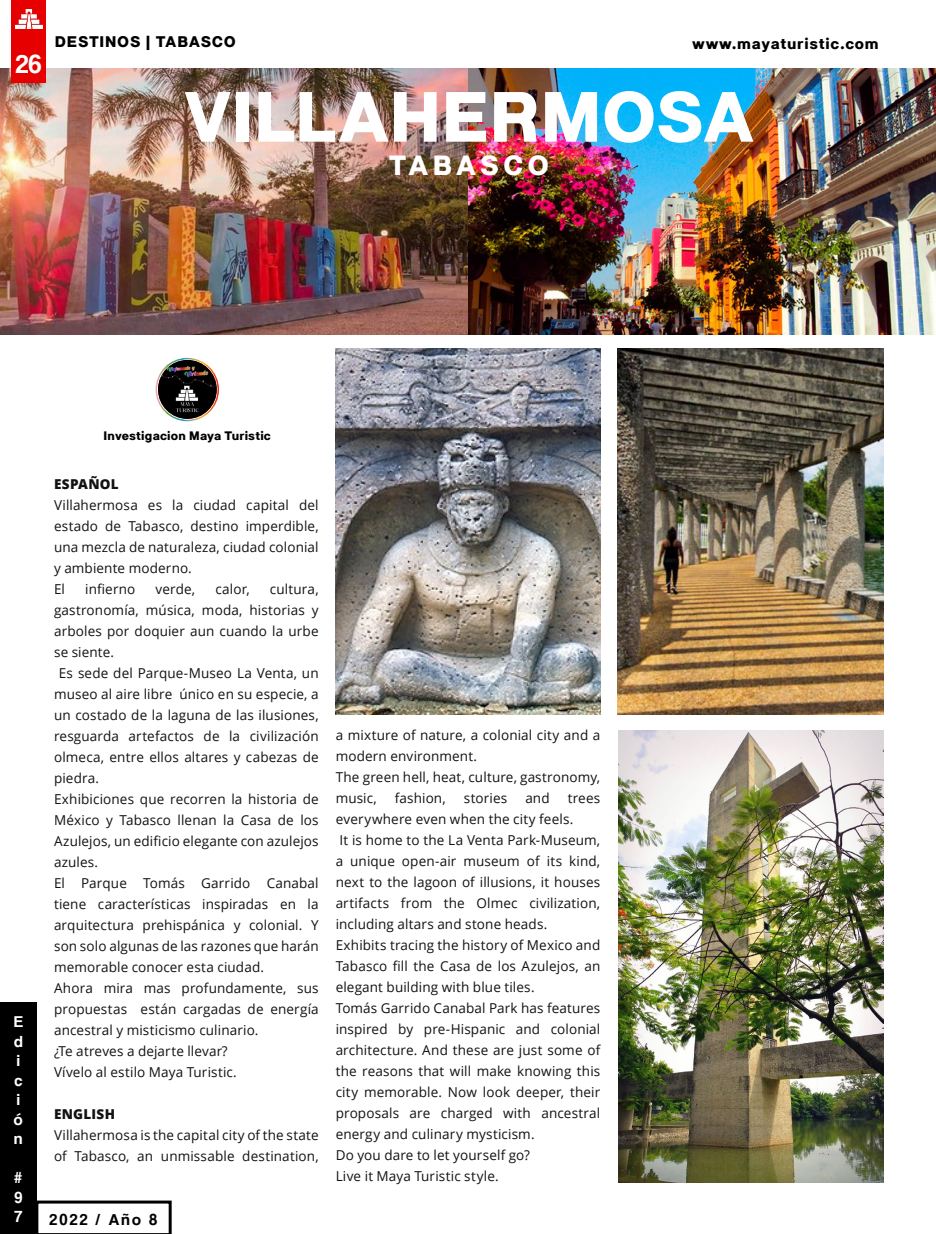
<style>
.page{position:relative;width:936px;height:1234px;background:#fff}
.page>*{position:absolute;margin:0;border:0;box-sizing:border-box;transform-origin:0 0}
.t1{font:800 69px "Sublima";color:#fff}
.t2{font:800 27px "Sublima";letter-spacing:.145em;color:#fff}
.t3{font:27px "Coolvetica Rg";color:#fff}
.t4{font:16.5px/19.5px "Coolvetica Rg";color:#fff}
.t5{font:16.5px "Coolvetica Rg";letter-spacing:.13em;color:#000}
.t6{font:800 15px "Sublima";letter-spacing:.05em;color:#000}
.t7{font:13.65px/21px "Open Sans";letter-spacing:.01em;color:#121212}
.t8{font:800 13.65px "Open Sans";letter-spacing:.02em;color:#121212}
.t9{font:800 12px "Sublima";letter-spacing:.015em;color:#000}
</style>
<div class="page">
<img style="left:0;top:68px;width:935px;height:266px">
<div style="left:0;top:1001px;width:37px;height:232px;background:#000"></div>
<svg style="left:37px;top:1200px;width:135px;height:33px"></svg>
<div style="left:12px;top:0;width:34px;height:82px;background:#e60000"></div>
<img style="left:15px;top:10px;width:28px;height:18px">
<img style="left:335px;top:349px;width:265px;height:365px">
<img style="left:617px;top:349px;width:265px;height:365px">
<img style="left:618px;top:730px;width:264px;height:452px">
<img style="left:158px;top:360px;width:59px;height:59px;border-radius:29px">
<div style="left:155px;top:358px;width:64px;height:63px;border:1px solid #fff;border-radius:50%"></div>
<h2 class="t3" style="left:16px;top:48px;width:27px">26</h2>
<p class="t6" style="left:55px;top:33px;width:182px">DESTINOS | TABASCO</p>
<p class="t6" style="left:692px;top:35px;width:188px">www.mayaturistic.com</p>
<h1 class="t1" style="left:183px;top:77px;width:573px">VILLAHERMOSA</h1>
<h2 class="t2" style="left:389px;top:149px;width:162px">TABASCO</h2>
<p class="t4" style="left:14px;top:1011px;width:10px">E d i c i ó n</p>
<p class="t4" style="left:14px;top:1167px;width:10px;text-align:justify"># 9<br>7</p>
<p class="t9" style="left:103px;top:428px;width:169px">Investigacion Maya Turistic</p>
<p class="t8" style="left:54px;top:473px;width:66px">ESPAÑOL</p>
<p class="t7" style="left:54px;top:494px;width:266px">Villahermosa es la ciudad capital del estado de Tabasco, destino imperdible, una mezcla de naturaleza, ciudad colonial y ambiente moderno.<br>El</p>
<p class="t7" style="left:85px;top:578px;width:52px">infierno</p>
<p class="t7" style="left:156px;top:578px;width:41px">verde,</p>
<p class="t7" style="left:215px;top:578px;width:36px">calor,</p>
<p class="t7" style="left:270px;top:578px;width:50px">cultura,</p>
<p class="t7" style="left:54px;top:599px;width:266px">gastronomía, música, moda, historias y</p>
<p class="t7" style="left:54px;top:620px;width:266px">arboles por doquier aun cuando la urbe</p>
<p class="t7" style="left:54px;top:641px;width:61px">se siente.</p>
<p class="t7" style="left:59px;top:662px;width:261px">Es sede del Parque-Museo La Venta, un</p>
<p class="t7" style="left:54px;top:683px;width:266px">museo al aire libre único en su especie, a</p>
<p class="t7" style="left:54px;top:704px;width:266px">un costado de la laguna de las ilusiones,</p>
<p class="t7" style="left:54px;top:725px;width:266px">resguarda artefactos de la civilización</p>
<p class="t7" style="left:54px;top:746px;width:266px">olmeca, entre ellos altares y cabezas de</p>
<p class="t7" style="left:54px;top:767px;width:46px">piedra.</p>
<p class="t7" style="left:54px;top:788px;width:266px">Exhibiciones que recorren la historia de</p>
<p class="t7" style="left:54px;top:809px;width:266px">México y Tabasco llenan la Casa de los</p>
<p class="t7" style="left:54px;top:830px;width:266px">Azulejos, un edificio elegante con azulejos</p>
<p class="t7" style="left:54px;top:851px;width:46px">azules.</p>
<p class="t7" style="left:54px;top:872px;width:266px">El Parque Tomás Garrido Canabal</p>
<p class="t7" style="left:54px;top:893px;width:266px">tiene características inspiradas en la</p>
<p class="t7" style="left:54px;top:914px;width:266px">arquitectura prehispánica y colonial. Y</p>
<p class="t7" style="left:54px;top:935px;width:266px">son solo algunas de las razones que harán</p>
<p class="t7" style="left:54px;top:956px;width:211px">memorable conocer esta ciudad.</p>
<p class="t7" style="left:54px;top:977px;width:266px">Ahora mira mas profundamente, sus</p>
<p class="t7" style="left:54px;top:998px;width:266px">propuestas están cargadas de energía</p>
<p class="t7" style="left:54px;top:1019px;width:206px">ancestral y misticismo culinario.</p>
<p class="t7" style="left:54px;top:1040px;width:175px">¿Te atreves a dejarte llevar?</p>
<p class="t7" style="left:54px;top:1061px;width:184px">Vívelo al estilo Maya Turistic.</p>
<p class="t8" style="left:54px;top:1103px;width:62px">ENGLISH</p>
<p class="t7" style="left:54px;top:1124px;width:266px">Villahermosa is the capital city of the state of Tabasco, an unmissable destination,</p>
<p class="t5" style="left:50px;top:1209px;width:109px">2022 / Año 8</p>
<p class="t7" style="left:335px;top:724px;width:266px">a mixture of nature, a colonial city and a modern environment.<br>The green hell, heat, culture, gastronomy, music,</p>
<p class="t7" style="left:395px;top:787px;width:52px">fashion,</p>
<p class="t7" style="left:464px;top:787px;width:45px">stories</p>
<p class="t7" style="left:525px;top:787px;width:26px">and</p>
<p class="t7" style="left:335px;top:787px;width:266px;text-indent:232px">trees everywhere even when the city feels.<br>It is home to the La Venta Park-Museum, a unique open-air museum of its kind, next to the lagoon of illusions, it houses artifacts from the Olmec civilization, including altars and stone heads.<br>Exhibits tracing the history of Mexico and Tabasco fill the Casa de los Azulejos, an elegant building with blue tiles.<br>Tomás Garrido Canabal Park has features inspired by pre-Hispanic and colonial architecture. And these are just some of the reasons that will make knowing this city memorable. Now look deeper, their proposals are charged with ancestral energy and culinary mysticism.<br>Do you dare to let yourself go?<br>Live it Maya Turistic style.</p>
</div>
